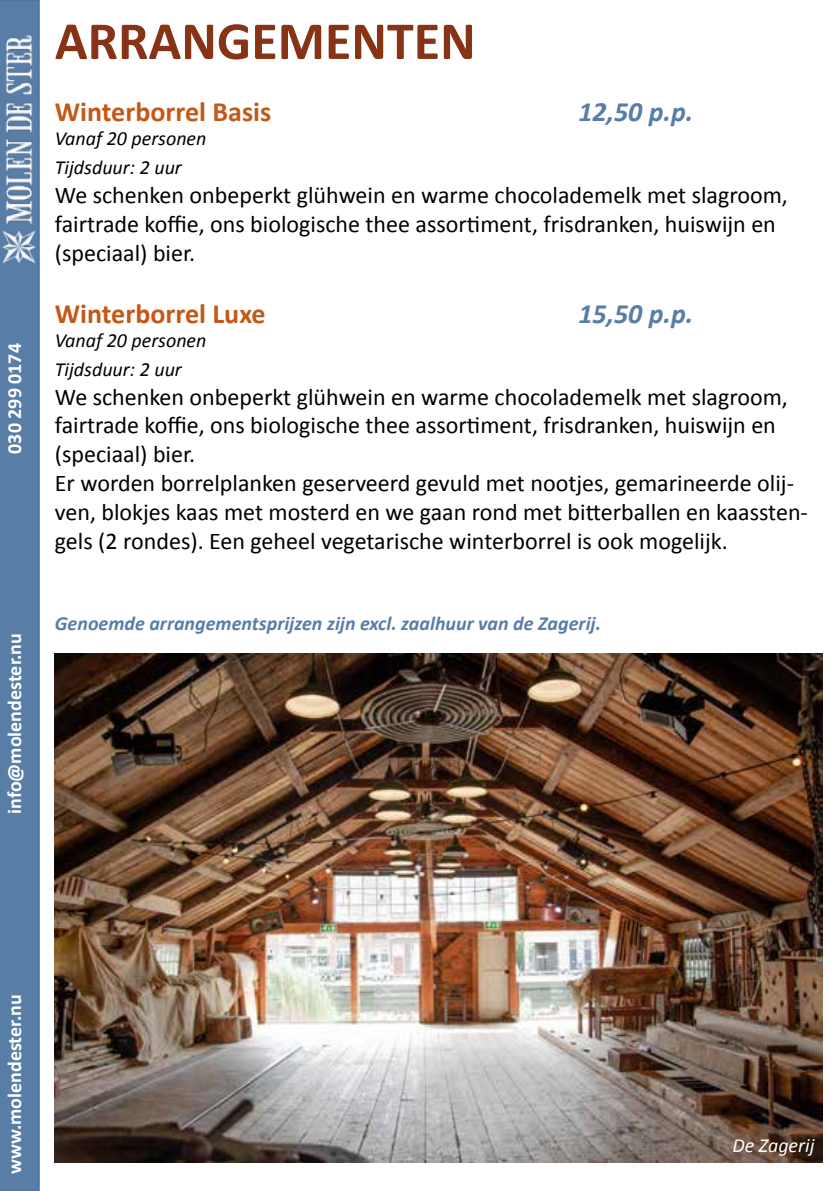
<style>
.page{position:relative;width:840px;height:1191px;background:#fff}
.page>*{position:absolute;margin:0;border:0;box-sizing:border-box;transform-origin:0 0}
.t1{font:700 54px "Calibri";color:#873316}
.t2{font:700 28px "Calibri";color:#c35917}
.t3{font:italic 700 28px "Calibri";color:#587da8}
.t4{font:italic 700 28px "Calibri";color:#587da6}
.t5{font:24px/28.8px "Calibri";color:#000}
.t6{font:italic 20px/28.8px "Calibri";color:#000}
.t7{font:italic 700 20px "Calibri";color:#587da7}
.t8{font:700 20px "Calibri";color:#fff}
.t9{font:italic 20px "Calibri";color:#fff}
.s1{color:#587da8}
</style>
<div class="page">
<div style="left:0;top:0;width:40px;height:1191px;background:#587da6"></div>
<img style="left:1px;top:29px;width:36px;height:240px">
<img style="left:55px;top:653px;width:767px;height:509px">
<p class="t8" style="left:2px;top:454px;width:112px;rotate:-90deg">030 299 0174</p>
<p class="t8" style="left:2px;top:814px;width:182px;rotate:-90deg">info@molendester.nu</p>
<h1 class="t1" style="left:55px;top:8px;width:422px">ARRANGEMENTEN</h1>
<p class="t2" style="left:55px;top:95px;width:218px">Winterborrel Basis</p>
<p class="t3" style="left:578px;top:95px;width:116px">12,50 p.p.</p>
<p class="t6" style="left:55px;top:123px;width:153px">Vanaf 20 personen<br>Tijdsduur: 2 uur</p>
<p class="t5" style="left:55px;top:179px;width:734px">We schenken onbeperkt glühwein en warme chocolademelk met slagroom, fairtrade koffie, ons biologische thee assortiment, frisdranken, huiswijn en (speciaal) bier.</p>
<p class="t2" style="left:55px;top:296px;width:212px">Winterborrel Luxe</p>
<p class="t4" style="left:578px;top:296px;width:116px">15,50 <span class="s1">p.p.</span></p>
<p class="t6" style="left:55px;top:325px;width:153px">Vanaf 20 personen<br>Tijdsduur: 2 uur</p>
<p class="t5" style="left:55px;top:381px;width:754px">We schenken onbeperkt glühwein en warme chocolademelk met slagroom, fairtrade koffie, ons biologische thee assortiment, frisdranken, huiswijn en (speciaal) bier.<br>Er worden borrelplanken geserveerd gevuld met nootjes, gemarineerde olij&shy;ven, blokjes kaas met mosterd en we gaan rond met bitterballen en kaassten&shy;gels (2 rondes). Een geheel vegetarische winterborrel is ook mogelijk.</p>
<p class="t7" style="left:55px;top:611px;width:547px">Genoemde arrangementsprijzen zijn excl. zaalhuur van de Zagerij.</p>
<p class="t8" style="left:2px;top:1174px;width:181px;rotate:-90deg">www.molendester.nu</p>
<p class="t9" style="left:732px;top:1132px;width:83px">De Zagerij</p>
</div>
